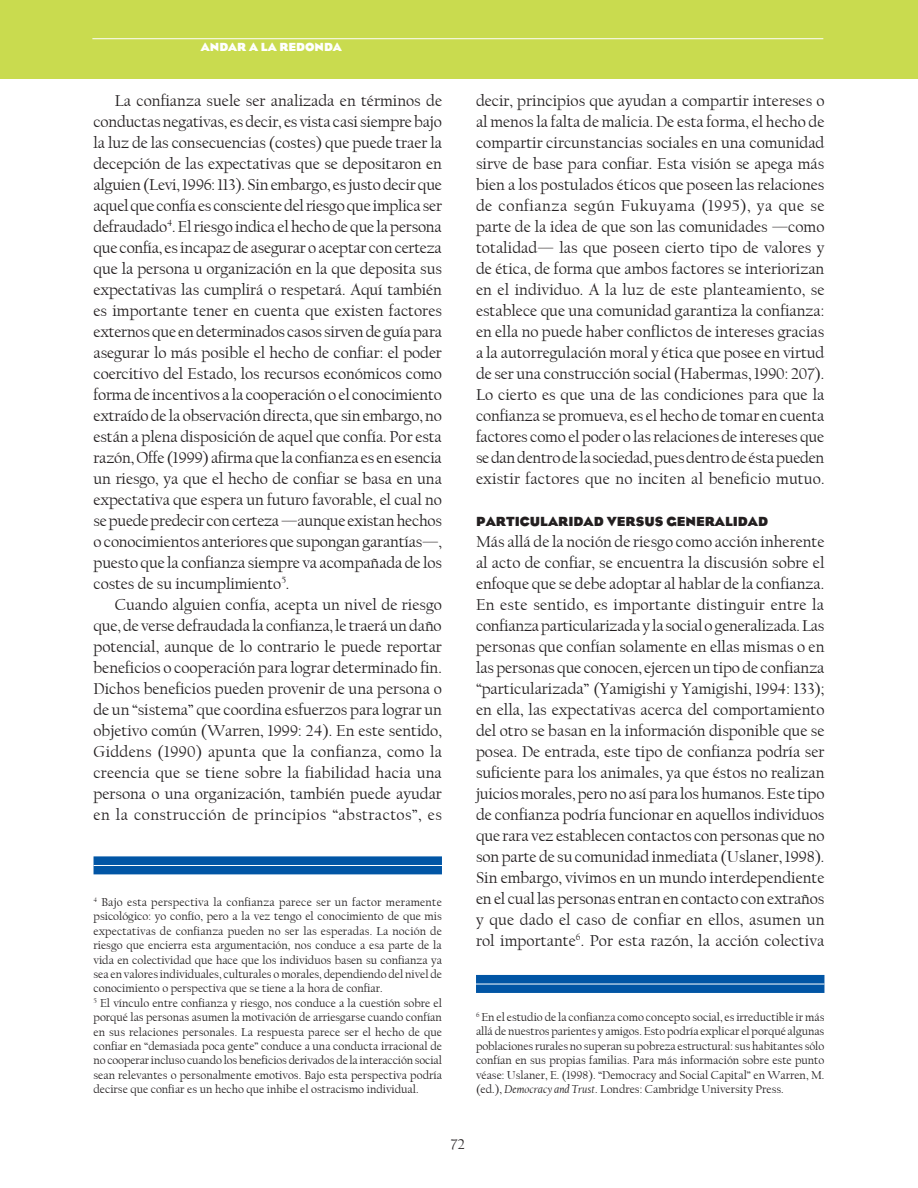
<style>
.page{position:relative;width:918px;height:1188px;background:#fff}
.page>*{position:absolute;margin:0;border:0;box-sizing:border-box;transform-origin:0 0}
.t1{font:16.5px/21px "Californian FB";letter-spacing:.01em;color:#231f20;text-align:justify}
.t2{font:15px "Californian FB";color:#231f20}
.t3{font:700 13.5px "Eagle";color:#231f20}
.t4{font:12px/14.4px "Californian FB";color:#231f20}
.t5{font:700 12px "Eagle";color:#fff}
.s1{font-style:italic}
</style>
<div class="page">
<div style="left:0;top:0;width:918px;height:79px;background:#c9db4f"></div>
<hr style="left:92px;top:38px;width:731px;height:1px;background:#fff">
<div style="left:94px;top:856px;width:348px;height:18px;background:#0155a5"></div>
<hr style="left:94px;top:865px;width:348px;height:1px;background:#fff">
<div style="left:476px;top:975px;width:348px;height:18px;background:#0155a5"></div>
<hr style="left:476px;top:984px;width:348px;height:1px;background:#fff">
<p class="t5" style="left:201px;top:40px;width:29px">ANDAR</p>
<p class="t5" style="left:249px;top:40px;width:40px">ALA REDO</p>
<p class="t5" style="left:315px;top:40px;width:20px">NDA</p>
<p class="t1" style="left:94px;top:90px;width:350px;text-indent:21px">La confianza suele ser analizada en términos de conductas negativas, es decir, es vista casi siempre bajo la luz de las consecuencias (costes) que puede traer la decepción de las expectativas que se depositaron en alguien (Levi, 1996: 113). Sin embargo, es justo decir que aquel que confía es consciente del riesgo que implica ser defraudado<sup>4</sup>. El riesgo indica el hecho de que la persona que confía, es incapaz de asegurar o aceptar con certeza que la persona u organización en la que deposita sus expectativas las cumplirá o respetará. Aquí también es importante tener en cuenta que existen factores externos que en determinados casos sirven de guía para asegurar lo más posible el hecho de confiar: el poder coercitivo del Estado, los recursos económicos como forma de incentivos a la cooperación o el conocimiento extraído de la observación directa, que sin embargo, no están a plena disposición de aquel que confía. Por esta razón, Offe (1999) afirma que la confianza es en esencia un riesgo, ya que el hecho de confiar se basa en una expectativa que espera un futuro favorable, el cual no se puede predecir con certeza —aunque existan hechos o conocimientos anteriores que supongan garantías—, puesto que la confianza siempre va acompañada de los costes de su incumplimiento<sup>5</sup>.</p>
<p class="t1" style="left:94px;top:594px;width:350px;text-indent:21px">Cuando alguien confía, acepta un nivel de riesgo que, de verse defraudada la confianza, le traerá un daño potencial, aunque de lo contrario le puede reportar beneficios o cooperación para lograr determinado fin.<br>Dichos beneficios pueden provenir de una persona o de un “sistema” que coordina esfuerzos para lograr un objetivo común (Warren, 1999: 24). En este sentido, Giddens (1990) apunta que la confianza, como la creencia que se tiene sobre la fiabilidad hacia una persona o una organización, también puede ayudar en la construcción de principios “abstractos”, es</p>
<p class="t4" style="left:94px;top:895px;width:350px"><sup>4</sup> Bajo esta perspectiva la confianza parece ser un factor meramente psicológico: yo confío, pero a la vez tengo el conocimiento de que mis expectativas de confianza pueden no ser las esperadas. La noción de riesgo que encierra esta argumentación, nos conduce a esa parte de la vida en colectividad que hace que los individuos basen su confianza ya sea en valores individuales, culturales o morales, dependiendo del nivel de conocimiento o perspectiva que se tiene a la hora de confiar.<br><sup>5</sup> El vínculo entre confianza y riesgo, nos conduce a la cuestión sobre el porqué las personas asumen la motivación de arriesgarse cuando confían en sus relaciones personales. La respuesta parece ser el hecho de que confiar en “demasiada poca gente” conduce a una conducta irracional de no cooperar incluso cuando los beneficios derivados de la interacción social sean relevantes o personalmente emotivos. Bajo esta perspectiva podría decirse que confiar es un hecho que inhibe el ostracismo individual.</p>
<p class="t1" style="left:476px;top:90px;width:350px">decir, principios que ayudan a compartir intereses o al menos la falta de malicia. De esta forma, el hecho de compartir circunstancias sociales en una comunidad sirve de base para confiar. Esta visión se apega más bien a los postulados éticos que poseen las relaciones de confianza según Fukuyama (1995), ya que se parte de la idea de que son las comunidades —como totalidad— las que poseen cierto tipo de valores y de ética, de forma que ambos factores se interiorizan en el individuo. A la luz de este planteamiento, se establece que una comunidad garantiza la confianza: en ella no puede haber conflictos de intereses gracias a la autorregulación moral y ética que posee en virtud de ser una construcción social (Habermas, 1990: 207).<br>Lo cierto es que una de las condiciones para que la confianza se promueva, es el hecho de tomar en cuenta factores como el poder o las relaciones de intereses que se dan dentro de la sociedad, pues dentro de ésta pueden existir factores que no inciten al beneficio mutuo.</p>
<p class="t3" style="left:476px;top:514px;width:20px">PARTICULARIDAD</p>
<p class="t3" style="left:607px;top:514px;width:21px">VERSUS</p>
<p class="t3" style="left:667px;top:514px;width:40px">GENERALIDAD</p>
<p class="t1" style="left:476px;top:531px;width:350px">Más allá de la noción de riesgo como acción inherente al acto de confiar, se encuentra la discusión sobre el enfoque que se debe adoptar al hablar de la confianza.<br>En este sentido, es importante distinguir entre la confianza particularizada y la social o generalizada. Las personas que confían solamente en ellas mismas o en las personas que conocen, ejercen un tipo de confianza “particularizada” (Yamigishi y Yamigishi, 1994: 133); en ella, las expectativas acerca del comportamiento del otro se basan en la información disponible que se posea. De entrada, este tipo de confianza podría ser suficiente para los animales, ya que éstos no realizan juicios morales, pero no así para los humanos. Este tipo de confianza podría funcionar en aquellos individuos que rara vez establecen contactos con personas que no son parte de su comunidad inmediata (Uslaner, 1998).<br>Sin embargo, vivimos en un mundo interdependiente en el cual las personas entran en contacto con extraños y que dado el caso de confiar en ellos, asumen un rol importante<sup>6</sup>. Por esta razón, la acción colectiva</p>
<p class="t4" style="left:476px;top:1010px;width:350px;text-align:justify"><sup>6</sup> En el estudio de la confianza como concepto social, es irreductible ir más allá de nuestros parientes y amigos. Esto podría explicar el porqué algunas poblaciones rurales no superan su pobreza estructural: sus habitantes sólo confían en sus propias familias. Para más información sobre este punto véase: Uslaner, E. (1998). “Democracy and Social Capital” en Warren, M. (ed.), <span class="s1">Democracy and Trust</span>. Londres: Cambridge University Press.</p>
<p class="t2" style="left:451px;top:1135px;width:16px">72</p>
</div>
